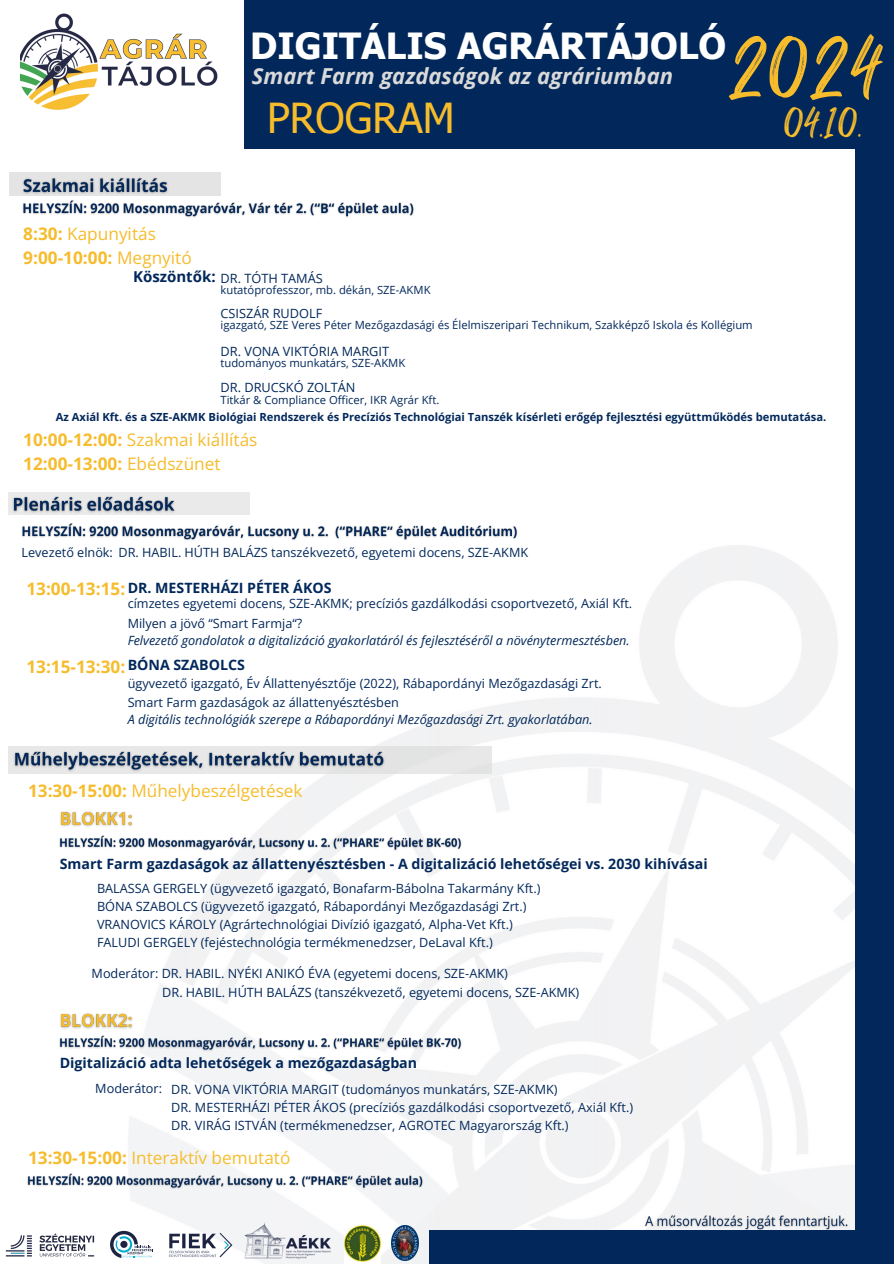
<style>
.page{position:relative;width:894px;height:1264px;background:#fff}
.page>*{position:absolute;margin:0;border:0;box-sizing:border-box;transform-origin:0 0}
.t1{font:76.05px "Black Bones";color:#f6bc2c}
.t2{font:41.25px "Tahoma";color:#f6bc2c}
.t3{font:37.05px "Black Bones";color:#f6bc2c}
.t4{font:700 36px "Tahoma";color:#fff}
.t5{font:italic 700 22.05px "Open Sans";color:#d9d9d9}
.t6{font:17.25px "Open Sans";color:#f6bc2c}
.t7{font:700 17.25px "Open Sans";color:#f6bc2c}
.t8{font:700 15px "Open Sans";color:#02285b}
.t9{font:700 14.25px "Open Sans";color:#02285b}
.t10{font:12.75px "Open Sans";color:#02285b}
.t11{font:italic 12.75px "Open Sans";color:#02285b}
.t12{font:11.25px "Open Sans";color:#02285b}
.t13{font:700 11.25px "Open Sans";color:#02285b}
.s1{font-weight:700}
.s2{font-weight:400}
</style>
<div class="page">
<div style="left:244px;top:0;width:649px;height:148px;background:#02285b"></div>
<img style="left:21px;top:13px;width:197px;height:97px">
<img style="left:118px;top:545px;width:736px;height:718px">
<div style="left:854px;top:125px;width:39px;height:1138px;background:#02285b"></div>
<div style="left:9px;top:172px;width:211px;height:24px;background:#e4e4e4"></div>
<div style="left:9px;top:745px;width:482px;height:28px;background:#e8e8e8"></div>
<img style="left:11px;top:751px;width:377px;height:24px">
<div style="left:9px;top:492px;width:241px;height:22px;background:#eaeaea"></div>
<img style="left:9px;top:496px;width:171px;height:19px">
<img style="left:22px;top:523px;width:496px;height:18px">
<img style="left:60px;top:806px;width:78px;height:25px">
<img style="left:59px;top:832px;width:405px;height:21px">
<img style="left:60px;top:1008px;width:78px;height:24px">
<img style="left:59px;top:1032px;width:405px;height:21px">
<img style="left:27px;top:1170px;width:398px;height:21px">
<img style="left:23px;top:178px;width:145px;height:16px">
<img style="left:22px;top:200px;width:392px;height:18px">
<img style="left:5px;top:1233px;width:90px;height:24px">
<img style="left:344px;top:1224px;width:36px;height:39px">
<div style="left:429px;top:1230px;width:464px;height:33px;background:#02285b"></div>
<img style="left:167px;top:1231px;width:66px;height:27px">
<svg style="left:110px;top:1230px;width:43px;height:27px"></svg>
<img style="left:391px;top:1225px;width:27px;height:35px">
<img style="left:239px;top:1220px;width:99px;height:41px">
<img style="left:642px;top:1211px;width:209px;height:19px">
<p class="t4" style="left:250px;top:23px;width:477px">DIGITÁLIS AGRÁRTÁJOLÓ</p>
<p class="t5" style="left:252px;top:61px;width:422px">Smart Farm gazdaságok az agráriumban</p>
<p class="t1" style="left:727px;top:16px;width:155px">2024</p>
<p class="t2" style="left:267px;top:92px;width:189px">PROGRAM</p>
<p class="t3" style="left:783px;top:98px;width:79px">04.10.</p>
<p class="t6" style="left:23px;top:221px;width:134px"><span class="s1">8:30:</span> Kapunyitás</p>
<p class="t7" style="left:23px;top:245px;width:170px">9:00-10:00: <span class="s2">Megnyitó</span></p>
<p class="t8" style="left:133px;top:265px;width:84px">Köszöntők:</p>
<p class="t10" style="left:220px;top:269px;width:104px">DR. TÓTH TAMÁS</p>
<p class="t12" style="left:220px;top:282px;width:211px">kutatóprofesszor, mb. dékán, SZE-AKMK</p>
<p class="t10" style="left:220px;top:304px;width:103px">CSISZÁR RUDOLF</p>
<p class="t12" style="left:220px;top:317px;width:533px">igazgató, SZE Veres Péter Mezőgazdasági és Élelmiszeripari Technikum, Szakképző Iskola és Kollégium</p>
<p class="t10" style="left:220px;top:342px;width:170px">DR. VONA VIKTÓRIA MARGIT</p>
<p class="t12" style="left:220px;top:355px;width:186px">tudományos munkatárs, SZE-AKMK</p>
<p class="t10" style="left:220px;top:378px;width:136px">DR. DRUCSKÓ ZOLTÁN</p>
<p class="t12" style="left:220px;top:391px;width:220px">Titkár &amp; Compliance Officer, IKR Agrár Kft.</p>
<p class="t13" style="left:56px;top:409px;width:772px">Az Axiál Kft. és a SZE-AKMK Biológiai Rendszerek és Precíziós Technológiai Tanszék kísérleti erőgép fejlesztési együttműködés bemutatása.</p>
<p class="t6" style="left:23px;top:427px;width:236px"><span class="s1">10:00-12:00:</span> Szakmai kiállítás</p>
<p class="t7" style="left:23px;top:451px;width:199px">12:00-13:00: <span class="s2">Ebédszünet</span></p>
<p class="t10" style="left:22px;top:543px;width:508px">Levezető elnök: DR. HABIL. HÚTH BALÁZS tanszékvezető, egyetemi docens, SZE-AKMK</p>
<h2 class="t7" style="left:26px;top:576px;width:100px">13:00-13:15:</h2>
<h1 class="t9" style="left:128px;top:578px;width:205px">DR. MESTERHÁZI PÉTER ÁKOS</h1>
<h4 class="t10" style="left:128px;top:594px;width:506px">címzetes egyetemi docens, SZE-AKMK; precíziós gazdálkodási csoportvezető, Axiál Kft.</h4>
<p class="t10" style="left:128px;top:614px;width:176px">Milyen a jövő “Smart Farmja“?</p>
<p class="t11" style="left:128px;top:631px;width:503px">Felvezető gondolatok a digitalizáció gyakorlatáról és fejlesztéséről a növénytermesztésben.</p>
<p class="t7" style="left:26px;top:654px;width:100px">13:15-13:30:</p>
<p class="t9" style="left:128px;top:655px;width:119px">BÓNA SZABOLCS</p>
<p class="t10" style="left:128px;top:674px;width:475px">ügyvezető igazgató, Év Állattenyésztője (2022), Rábapordányi Mezőgazdasági Zrt.</p>
<p class="t10" style="left:128px;top:693px;width:273px">Smart Farm gazdaságok az állattenyésztésben</p>
<p class="t11" style="left:128px;top:710px;width:466px">A digitális technológiák szerepe a Rábapordányi Mezőgazdasági Zrt. gyakorlatában.</p>
<p class="t6" style="left:28px;top:778px;width:276px"><span class="s1">13:30-15:00:</span> Műhelybeszélgetések</p>
<p class="t9" style="left:60px;top:853px;width:649px">Smart Farm gazdaságok az állattenyésztésben - A digitalizáció lehetőségei vs. 2030 kihívásai</p>
<p class="t10" style="left:97px;top:879px;width:445px">BALASSA GERGELY (ügyvezető igazgató, Bonafarm-Bábolna Takarmány Kft.)</p>
<p class="t10" style="left:97px;top:897px;width:431px">BÓNA SZABOLCS (ügyvezető igazgató, Rábapordányi Mezőgazdasági Zrt.)</p>
<p class="t10" style="left:97px;top:915px;width:417px">VRANOVICS KÁROLY (Agrártechnológiai Divízió igazgató, Alpha-Vet Kft.)</p>
<p class="t10" style="left:97px;top:933px;width:397px">FALUDI GERGELY (fejéstechnológia termékmenedzser, DeLaval Kft.)</p>
<p class="t10" style="left:92px;top:964px;width:418px">Moderátor: DR. HABIL. NYÉKI ANIKÓ ÉVA (egyetemi docens, SZE-AKMK)</p>
<h5 class="t10" style="left:162px;top:983px;width:418px">DR. HABIL. HÚTH BALÁZS (tanszékvezető, egyetemi docens, SZE-AKMK)</h5>
<p class="t9" style="left:60px;top:1053px;width:359px">Digitalizáció adta lehetőségek a mezőgazdaságban</p>
<p class="t10" style="left:171px;top:1080px;width:388px">DR. VONA VIKTÓRIA MARGIT (tudományos munkatárs, SZE-AKMK)</p>
<p class="t10" style="left:171px;top:1098px;width:463px">DR. MESTERHÁZI PÉTER ÁKOS (precíziós gazdálkodási csoportvezető, Axiál Kft.)</p>
<p class="t10" style="left:171px;top:1116px;width:398px">DR. VIRÁG ISTVÁN (termékmenedzser, AGROTEC Magyarország Kft.)</p>
<p class="t10" style="left:95px;top:1079px;width:68px">Moderátor:</p>
<p class="t6" style="left:28px;top:1145px;width:264px"><span class="s1">13:30-15:00:</span> Interaktív bemutató</p>
</div>
